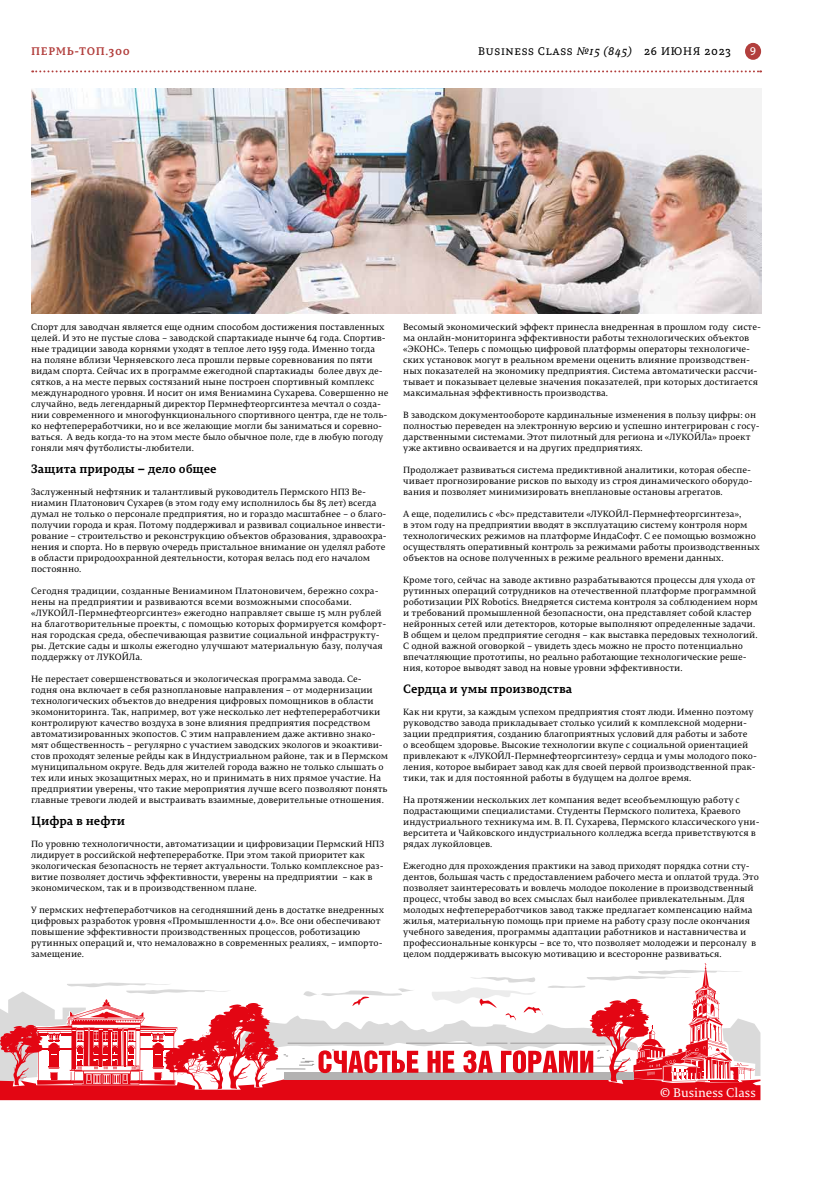
<style>
.page{position:relative;width:820px;height:1191px;background:#fff}
.page>*{position:absolute;margin:0;border:0;box-sizing:border-box;transform-origin:0 0}
.t1{font:12.5px "Permian Serif Typeface";color:#fff}
.t2{font:700 12px "Permian Slab Serif Typeface";color:#000}
.t3{font:11px "Permian Slab Serif Typeface";letter-spacing:.06em;color:#000}
.t4{font:700 11px "Permian Slab Serif Typeface";letter-spacing:.06em;color:#b23f3d}
.t5{font:11px "Permian Slab Serif Typeface";color:#fff}
.t6{font:9px/11px "Permian Serif Typeface";color:#000}
.s1{font-style:italic}
</style>
<div class="page">
<div style="left:744px;top:43px;width:16px;height:17px;background:#b23f3d;border-radius:50%"></div>
<svg style="left:32px;top:70px;width:728px;height:2px"></svg>
<svg style="left:0;top:963px;width:760px;height:137px"></svg>
<img style="left:31px;top:88px;width:729px;height:226px">
<p class="t4" style="left:31px;top:42px;width:100px">ПЕРМЬ-ТОП.300</p>
<p class="t3" style="left:478px;top:42px;width:254px">Business Class <span class="s1">№15 (845)</span> 26 июня 2023</p>
<p class="t5" style="left:749px;top:42px;width:7px">9</p>
<p class="t6" style="left:31px;top:321px;width:359px">Спорт для заводчан является еще одним способом достижения поставленных целей. И это не пустые слова – заводской спартакиаде нынче 64 года. Спортив&shy;ные традиции завода корнями уходят в теплое лето 1959 года. Именно тогда<br>на поляне вблизи Черняевского леса прошли первые соревнования по пяти видам спорта. Сейчас их в программе ежегодной спартакиады более двух де&shy;сятков, а на месте первых состязаний ныне построен спортивный комплекс международного уровня. И носит он имя Вениамина Сухарева. Совершенно не случайно, ведь легендарный директор Пермнефтеоргсинтеза мечтал о созда&shy;нии современного и многофункционального спортивного центра, где не толь&shy;ко нефтепереработчики, но и все желающие могли бы заниматься и соревно&shy;ваться. А ведь когда-то на этом месте было обычное поле, где в любую погоду гоняли мяч футболисты-любители.</p>
<h2 class="t2" style="left:31px;top:459px;width:187px">Защита природы – дело общее</h2>
<p class="t6" style="left:31px;top:486px;width:357px">Заслуженный нефтяник и талантливый руководитель Пермского НПЗ Ве&shy;ниамин Платонович Сухарев (в этом году ему исполнилось бы 85 лет) всегда думал не только о персонале предприятия, но и гораздо масштабнее – о благо&shy;получии города и края. Потому поддерживал и развивал социальное инвести&shy;рование – строительство и реконструкцию объектов образования, здравоохра&shy;нения и спорта. Но в первую очередь пристальное внимание он уделял работе в области природоохранной деятельности, которая велась под его началом постоянно.</p>
<p class="t6" style="left:31px;top:585px;width:356px">Сегодня традиции, созданные Вениамином Платоновичем, бережно сохра&shy;нены на предприятии и развиваются всеми возможными способами. «ЛУКОЙЛ-Пермнефтеоргсинтез» ежегодно направляет свыше 15 млн рублей на благотворительные проекты, с помощью которых формируется комфорт&shy;ная городская среда, обеспечивающая развитие социальной инфраструкту&shy;ры. Детские сады и школы ежегодно улучшают материальную базу, получая поддержку от ЛУКОЙЛа.</p>
<p class="t6" style="left:31px;top:673px;width:358px">Не перестает совершенствоваться и экологическая программа завода. Се&shy;годня она включает в себя разноплановые направления – от модернизации технологических объектов до внедрения цифровых помощников в области экомониторинга. Так, например, вот уже несколько лет нефтепереработчики контролируют качество воздуха в зоне влияния предприятия посредством автоматизированных экопостов. С этим направлением даже активно знако&shy;мят общественность – регулярно с участием заводских экологов и экоактиви&shy;стов проходят зеленые рейды как в Индустриальном районе, так и в Пермском муниципальном округе. Ведь для жителей города важно не только слышать о тех или иных экозащитных мерах, но и принимать в них прямое участие. На предприятии уверены, что такие мероприятия лучше всего позволяют понять главные тревоги людей и выстраивать взаимные, доверительные отношения.</p>
<h2 class="t2" style="left:31px;top:811px;width:95px">Цифра в нефти</h2>
<p class="t6" style="left:31px;top:838px;width:354px">По уровню технологичности, автоматизации и цифровизации Пермский НПЗ лидирует в российской нефтепереработке. При этом такой приоритет как экологическая безопасность не теряет актуальности. Только комплексное раз&shy;витие позволяет достичь эффективности, уверены на предприятии – как в экономическом, так и в производственном плане.</p>
<p class="t6" style="left:31px;top:904px;width:354px">У пермских нефтепеработчиков на сегодняшний день в достатке внедренных цифровых разработок уровня «Промышленности 4.0». Все они обеспечивают повышение эффективности производственных процессов, роботизацию рутинных операций и, что немаловажно в современных реалиях, – импорто&shy;замещение.</p>
<p class="t6" style="left:403px;top:321px;width:359px">Весомый экономический эффект принесла внедренная в прошлом году систе&shy;ма онлайн-мониторинга эффективности работы технологических объектов «ЭКОНС». Теперь с помощью цифровой платформы операторы технологиче&shy;ских установок могут в реальном времени оценить влияние производствен&shy;ных показателей на экономику предприятия. Система автоматически рассчи&shy;тывает и показывает целевые значения показателей, при которых достигается максимальная эффективность производства.</p>
<p class="t6" style="left:403px;top:409px;width:358px">В заводском документообороте кардинальные изменения в пользу цифры: он полностью переведен на электронную версию и успешно интегрирован с госу&shy;дарственными системами. Этот пилотный для региона и «ЛУКОЙЛа» проект уже активно осваивается и на других предприятиях.</p>
<p class="t6" style="left:403px;top:464px;width:351px">Продолжает развиваться система предиктивной аналитики, которая обеспе&shy;чивает прогнозирование рисков по выходу из строя динамического оборудо&shy;вания и позволяет минимизировать внеплановые остановы агрегатов.</p>
<p class="t6" style="left:403px;top:508px;width:358px">А еще, поделились с «bc» представители «ЛУКОЙЛ-Пермнефтеоргсинтеза»,<br>в этом году на предприятии вводят в эксплуатацию систему контроля норм технологических режимов на платформе ИндаСофт. С ее помощью возможно осуществлять оперативный контроль за режимами работы производственных объектов на основе полученных в режиме реального времени данных.</p>
<p class="t6" style="left:403px;top:574px;width:356px">Кроме того, сейчас на заводе активно разрабатываются процессы для ухода от рутинных операций сотрудников на отечественной платформе программной роботизации PIX Robotics. Внедряется система контроля за соблюдением норм и требований промышленной безопасности, она представляет собой кластер нейронных сетей или детекторов, которые выполняют определенные задачи.<br>В общем и целом предприятие сегодня – как выставка передовых технологий.<br>С одной важной оговоркой – увидеть здесь можно не просто потенциально впечатляющие прототипы, но реально работающие технологические реше&shy;ния, которое выводят завод на новые уровни эффективности.</p>
<h2 class="t2" style="left:403px;top:679px;width:170px">Сердца и умы производства</h2>
<p class="t6" style="left:403px;top:706px;width:355px">Как ни крути, за каждым успехом предприятия стоят люди. Именно поэтому руководство завода прикладывает столько усилий к комплексной модерни&shy;зации предприятия, созданию благоприятных условий для работы и заботе<br>о всеобщем здоровье. Высокие технологии вкупе с социальной ориентацией привлекают к «ЛУКОЙЛ-Пермнефтеоргсинтезу» сердца и умы молодого поко&shy;ления, которое выбирает завод как для своей первой производственной прак&shy;тики, так и для постоянной работы в будущем на долгое время.</p>
<p class="t6" style="left:403px;top:794px;width:358px">На протяжении нескольких лет компания ведет всеобъемлющую работу с подрастающими специалистами. Студенты Пермского политеха, Краевого индустриального техникума им. В. П. Сухарева, Пермского классического уни&shy;верситета и Чайковского индустриального колледжа всегда приветствуются в рядах лукойловцев.</p>
<p class="t6" style="left:403px;top:860px;width:357px">Ежегодно для прохождения практики на завод приходят порядка сотни сту&shy;дентов, большая часть с предоставлением рабочего места и оплатой труда. Это позволяет заинтересовать и вовлечь молодое поколение в производственный процесс, чтобы завод во всех смыслах был наиболее привлекательным. Для молодых нефтепереработчиков завод также предлагает компенсацию найма жилья, материальную помощь при приеме на работу сразу после окончания учебного заведения, программы адаптации работников и наставничества и профессиональные конкурсы – все то, что позволяет молодежи и персоналу в целом поддерживать высокую мотивацию и всесторонне развиваться.</p>
<h1 class="t1" style="left:660px;top:1082px;width:97px">©️ Business Class</h1>
</div>
